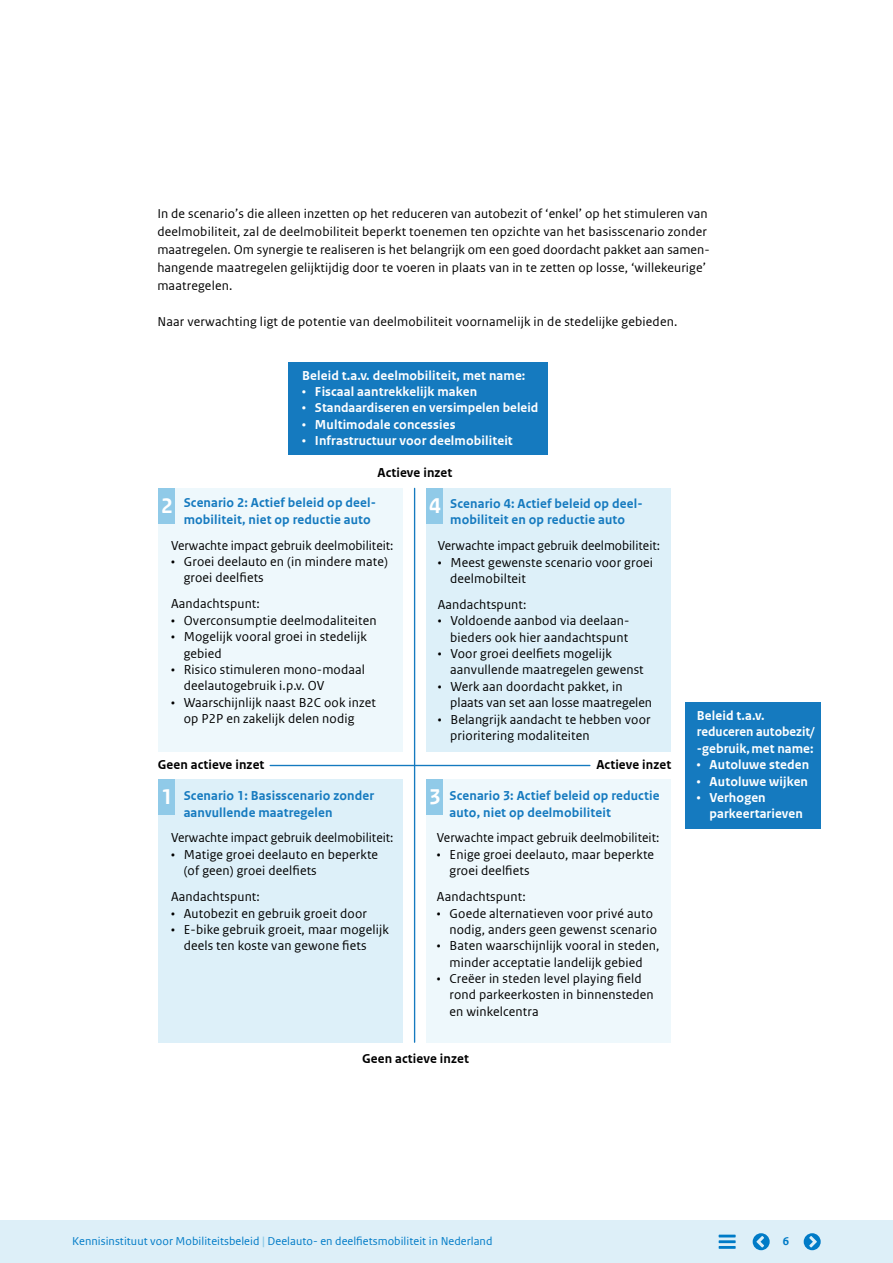
<style>
.page{position:relative;width:893px;height:1263px;background:#fff}
.page>*{position:absolute;margin:0;border:0;box-sizing:border-box;transform-origin:0 0}
.t1{font:22.5px "Rijksoverheid Sans Web Text Bold 2";color:#fff}
.t2{font:13.65px/16.4px "Rijksoverheid Sans Web Text Regular 2";letter-spacing:.01em;color:#000}
.t3{font:13.65px/16.4px "Rijksoverheid Sans Web Text";color:#000}
.t4{font:13.65px/16.4px "Rijksoverheid Sans Web Text Bold 2";letter-spacing:.01em;color:#fff}
.t5{font:13.65px/16.4px "Rijksoverheid Sans Web Text Bold 2";letter-spacing:.01em;color:#157abf}
.t6{font:13.65px "Rijksoverheid Sans Web Text Bold 2";letter-spacing:.01em;color:#000}
._5i_05_Bodytekst_9_1{font:13.5px/18px "Rijksoverheid Sans Web Text";letter-spacing:.01em;color:#000}
.t7{font:12px "Rijksoverheid Sans Web Text Regular 2";letter-spacing:.005em;color:#007bc7}
.t8{font:12px "Rijksoverheid Sans Web Text Bold 2";color:#007bc7}
.s1{font-family:"Rijksoverheid Sans Web Text Regular 2"}
.s2{font-family:"Rijksoverheid Sans Web Text"}
.s3{font-family:"Rijksoverheid Sans Web Text Bold 2";font-size:12.75px;color:#8fcae7}
</style>
<div class="page">
<div style="left:288px;top:362px;width:260px;height:93px;background:#157abf"></div>
<div style="left:685px;top:703px;width:136px;height:126px;background:#157abf"></div>
<div style="left:158px;top:488px;width:245px;height:263px;background:#eef8fc"></div>
<div style="left:426px;top:488px;width:245px;height:263px;background:#ddf0f9"></div>
<div style="left:158px;top:779px;width:245px;height:263px;background:#ddf0f9"></div>
<div style="left:426px;top:779px;width:245px;height:263px;background:#eef8fc"></div>
<hr style="left:414px;top:488px;width:1px;height:554px;background:#157abf">
<hr style="left:270px;top:765px;width:320px;height:1px;background:#157abf">
<div style="left:158px;top:488px;width:17px;height:36px;background:#90cae8"></div>
<div style="left:426px;top:488px;width:17px;height:36px;background:#90cae8"></div>
<div style="left:158px;top:779px;width:17px;height:36px;background:#90cae8"></div>
<div style="left:426px;top:779px;width:17px;height:36px;background:#90cae8"></div>
<div style="left:0;top:1220px;width:893px;height:43px;background:#ddeff8"></div>
<hr style="left:719px;top:1246px;width:17px;height:3px;background:#007bc7">
<hr style="left:719px;top:1240px;width:17px;height:3px;background:#007bc7">
<hr style="left:719px;top:1234px;width:17px;height:3px;background:#007bc7">
<svg style="left:753px;top:1233px;width:17px;height:17px"></svg>
<svg style="left:804px;top:1233px;width:17px;height:17px"></svg>
<p class="_5i_05_Bodytekst_9_1" style="left:157px;top:204px;width:552px">In de scenario’s die alleen inzetten op het reduceren van autobezit of ‘enkel’ op het stimuleren van deelmobiliteit, zal de deelmobiliteit beperkt toenemen ten opzichte van het basisscenario zonder maatregelen. Om synergie te realiseren is het belangrijk om een goed doordacht pakket aan samen&shy;hangende maatregelen gelijktijdig door te voeren in plaats van in te zetten op losse, ‘willekeurige’ maatregelen.</p>
<p class="_5i_05_Bodytekst_9_1" style="left:157px;top:312px;width:522px">Naar verwachting ligt de potentie van deelmobiliteit voornamelijk in de stedelijke gebieden.</p>
<p class="t4" style="left:302px;top:367px;width:225px">Beleid t.a.v. deelmobiliteit, met name:</p>
<p class="t4" style="left:302px;top:383px;width:177px">• Fiscaal aantrekkelijk maken</p>
<p class="t4" style="left:302px;top:400px;width:238px">• Standaardiseren en versimpelen beleid</p>
<p class="t4" style="left:302px;top:416px;width:155px">• Multimodale concessies</p>
<p class="t4" style="left:302px;top:433px;width:212px">• Infrastructuur voor deelmobiliteit</p>
<p class="t6" style="left:377px;top:464px;width:77px">Actieve inzet</p>
<p class="t1" style="left:161px;top:493px;width:13px">2</p>
<p class="t1" style="left:429px;top:493px;width:13px">4</p>
<p class="t5" style="left:184px;top:495px;width:194px">Scenario 2: Actief beleid op deel&shy;mobiliteit, niet op reductie auto</p>
<p class="t3" style="left:171px;top:537px;width:224px">Verwachte impact gebruik deelmobiliteit:</p>
<p class="t3" style="left:184px;top:553px;width:206px;text-indent:-13px">• Groei deelauto en (in mindere mate) <span class="s1">groei deelfiets</span></p>
<p class="t2" style="left:171px;top:596px;width:90px">Aandachtspunt:</p>
<p class="t2" style="left:171px;top:612px;width:207px">• Overconsumptie deelmodaliteiten</p>
<p class="t2" style="left:184px;top:628px;width:185px;text-indent:-13px">• Mogelijk vooral groei in stedelijk <span class="s2">gebied</span></p>
<p class="t2" style="left:184px;top:661px;width:183px;text-indent:-13px">• Risico stimuleren mono-modaal <span class="s2">deelautogebruik i.p.v. OV</span></p>
<p class="t2" style="left:184px;top:694px;width:194px;text-indent:-13px">• Waarschijnlijk naast B2C ook inzet op P2P en zakelijk delen nodig</p>
<p class="t5" style="left:450px;top:495px;width:194px">Scenario 4: Actief beleid op deel&shy;mobiliteit en op reductie auto</p>
<p class="t3" style="left:438px;top:537px;width:224px">Verwachte impact gebruik deelmobiliteit:</p>
<p class="t2" style="left:450px;top:554px;width:204px;text-indent:-13px">• Meest gewenste scenario voor groei <span class="s2">deelmobilteit</span></p>
<p class="t2" style="left:438px;top:596px;width:90px">Aandachtspunt:</p>
<p class="t2" style="left:438px;top:613px;width:193px;text-align:right">• Voldoende aanbod via deelaan&shy;bieders ook hier aandachtspunt</p>
<p class="t2" style="left:450px;top:645px;width:195px;text-indent:-13px">• Voor groei deelfiets mogelijk aanvullende maatregelen gewenst</p>
<p class="t2" style="left:450px;top:678px;width:203px;text-indent:-13px"><span class="s2">• Werk aan doordacht pakket, in </span>plaats van set aan losse maatregelen</p>
<p class="t2" style="left:450px;top:711px;width:202px;text-indent:-13px">• Belangrijk aandacht te hebben voor <span class="s2">prioritering modaliteiten</span></p>
<p class="t6" style="left:158px;top:757px;width:108px">Geen actieve inzet</p>
<p class="t6" style="left:596px;top:757px;width:77px">Actieve inzet</p>
<p class="t1" style="left:161px;top:784px;width:13px">1</p>
<p class="t1" style="left:429px;top:784px;width:13px">3</p>
<p class="t5" style="left:449px;top:788px;width:211px">Scenario 3: Actief beleid op reductie auto, niet op deelmobiliteit</p>
<p class="t3" style="left:437px;top:830px;width:224px">Verwachte impact gebruik deelmobiliteit:</p>
<p class="t3" style="left:449px;top:846px;width:206px;text-indent:-13px">• Enige groei deelauto, maar beperkte <span class="s1">groei deelfiets</span></p>
<p class="t2" style="left:437px;top:888px;width:90px">Aandachtspunt:</p>
<p class="t3" style="left:449px;top:905px;width:209px;text-indent:-13px">• Goede alternatieven voor privé auto <span class="s1">nodig, anders geen gewenst scenario</span></p>
<p class="t2" style="left:437px;top:938px;width:224px;text-align:center">• Baten waarschijnlijk vooral in steden, <span class="s2">minder acceptatie landelijk gebied</span></p>
<p class="t2" style="left:449px;top:970px;width:206px;text-indent:-13px">• Creëer in steden level playing field rond parkeerkosten in binnensteden <span class="s2">en winkelcentra</span></p>
<p class="t5" style="left:184px;top:788px;width:192px">Scenario 1: Basisscenario zonder aanvullende maatregelen</p>
<p class="t3" style="left:171px;top:830px;width:224px">Verwachte impact gebruik deelmobiliteit:</p>
<p class="t3" style="left:184px;top:846px;width:196px;text-indent:-13px">• Matige groei deelauto en beperkte <span class="s1">(of geen) groei deelfiets</span></p>
<p class="t2" style="left:171px;top:888px;width:90px">Aandachtspunt:</p>
<p class="t2" style="left:171px;top:905px;width:197px">• Autobezit en gebruik groeit door</p>
<p class="t2" style="left:184px;top:921px;width:207px;text-indent:-13px">• E-bike gebruik groeit, maar mogelijk deels ten koste van gewone fiets</p>
<p class="t6" style="left:362px;top:1050px;width:108px">Geen actieve inzet</p>
<p class="t4" style="left:697px;top:707px;width:119px">Beleid t.a.v. reduceren autobezit/ -gebruik,met name:</p>
<p class="t4" style="left:697px;top:757px;width:114px">• Autoluwe steden</p>
<p class="t4" style="left:697px;top:773px;width:113px">• Autoluwe wijken</p>
<p class="t4" style="left:709px;top:789px;width:95px;text-indent:-13px">• Verhogen parkeertarieven</p>
<p class="t7" style="left:72px;top:1234px;width:422px"><span class="s2">Kennisinstituut voor Mobiliteitsbeleid</span> <span class="s3">|</span> Deelauto- en deelfietsmobiliteit in Nederland</p>
<p class="t8" style="left:783px;top:1234px;width:8px">6</p>
</div>
